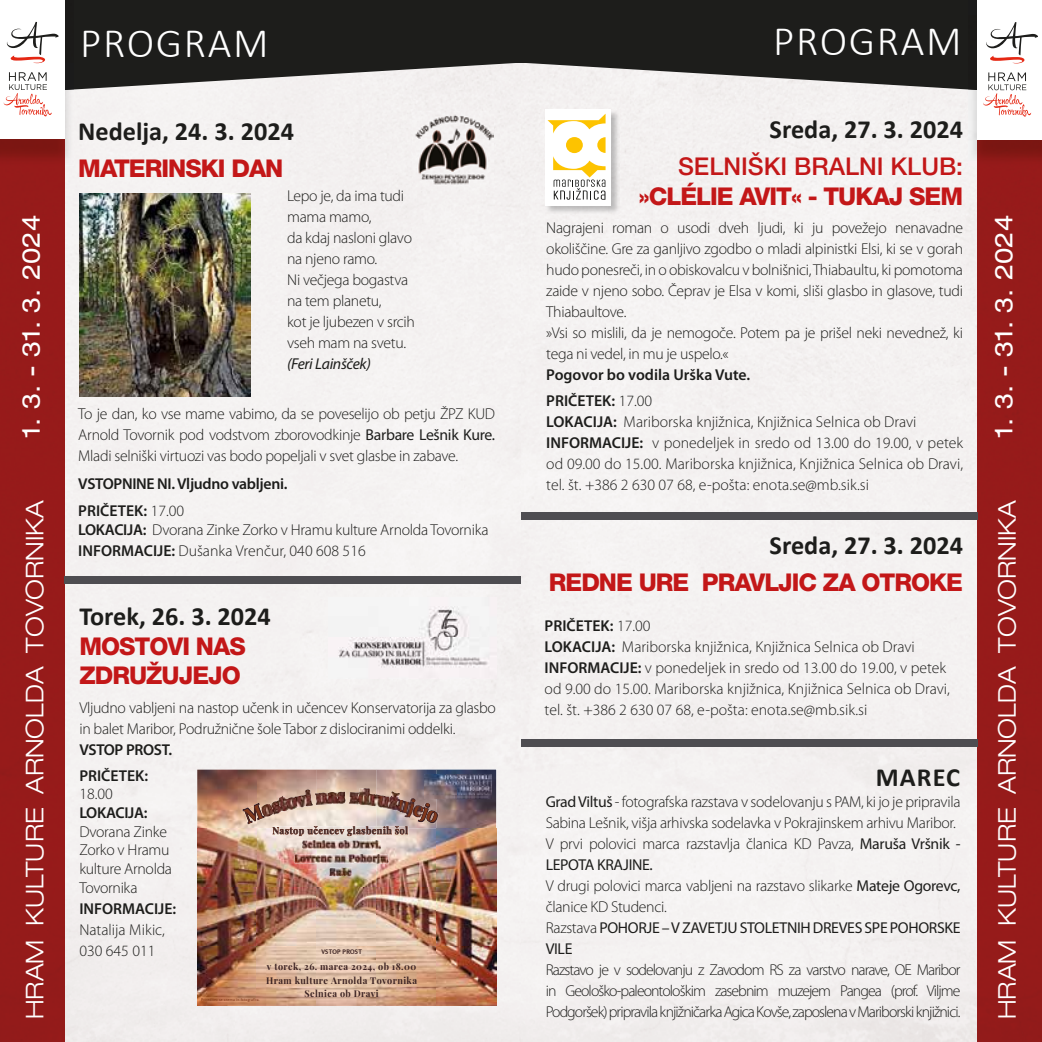
<style>
.page{position:relative;width:1042px;height:1042px;background:#fff}
.page>*{position:absolute;margin:0;border:0;box-sizing:border-box;transform-origin:0 0}
.t1{font:300 42px "Calibri";letter-spacing:.04em;color:#fff}
.t2{font:700 26.25px "Calibri";color:#1d1d1b}
.t3{font:800 24.5px/29.4px "Helvetica Neue LT Pro";letter-spacing:-.04em;color:#c31718}
.t4{font:300 expanded 24.5px "Helvetica Neue LT Pro";color:#fff}
.t5{font:expanded 24.5px "Helvetica Neue LT Pro";color:#fff}
.t6{font:500 24.5px "Helvetica Neue LT Pro";color:#c31718}
.t7{font:300 15.75px/21px "Myriad Pro";letter-spacing:-.02em;color:#1d1d1b}
.t8{font:300 15.75px/21px "Myriad Pro";color:#1d1d1b}
.t9{font:600 15.75px/26.2px "Myriad Pro";letter-spacing:-.005em;color:#1d1d1b}
.t10{font:italic 15.75px "Myriad Pro";letter-spacing:-.02em;color:#1d1d1b}
.t11{font:700 9.62px "Playfair Display";color:#3b2222;scale:.96 1}
.t12{font:700 9.45px/14px "Playfair Display";letter-spacing:.045em;color:#3b2222;scale:.96 1}
.t13{font:700 6.3px "Rosario";letter-spacing:.045em;color:#3b2222;scale:.96 1}
.t14{font:3.85px "Rosario";letter-spacing:.045em;color:#81381b;scale:.96 1}
.s1{font-weight:300}
.s2{font-weight:600}
.s3{font-weight:400}
</style>
<div class="page">
<div style="left:64px;top:200px;width:400px;height:291px;background:#f4f2f1"></div>
<div style="left:464px;top:200px;width:456px;height:842px;background:#f4f1f1"></div>
<div style="left:64px;top:491px;width:286px;height:306px;background:#f4f2f1"></div>
<div style="left:64px;top:797px;width:171px;height:245px;background:#f2efef"></div>
<div style="left:235px;top:1005px;width:230px;height:37px;background:#f1eded"></div>
<div style="left:920px;top:200px;width:57px;height:842px;background:#f3f0f0"></div>
<div style="left:521px;top:0;width:456px;height:63px;background:#1d1d1b"></div>
<div style="left:64px;top:0;width:457px;height:63px;background:#1d1d1b"></div>
<div style="left:0;top:166px;width:64px;height:876px;background:#971b1a"></div>
<div style="left:977px;top:166px;width:65px;height:876px;background:#961b1a"></div>
<img style="left:977px;top:140px;width:65px;height:26px">
<svg style="left:983px;top:72px;width:48px;height:45px"></svg>
<svg style="left:986px;top:22px;width:52px;height:42px"></svg>
<img style="left:328px;top:597px;width:168px;height:81px">
<img style="left:545px;top:200px;width:75px;height:15px">
<div style="left:546px;top:109px;width:65px;height:96px;background:#fff"></div>
<svg style="left:4px;top:16px;width:973px;height:184px"></svg>
<div style="left:65px;top:576px;width:456px;height:8px;background:#4e4d51"></div>
<div style="left:521px;top:512px;width:456px;height:8px;background:#4e4d51"></div>
<img style="left:197px;top:769px;width:120px;height:118px">
<img style="left:317px;top:769px;width:59px;height:19px">
<img style="left:376px;top:769px;width:120px;height:118px">
<img style="left:317px;top:836px;width:60px;height:51px">
<img style="left:197px;top:887px;width:299px;height:118px">
<img style="left:424px;top:775px;width:67px;height:23px">
<svg style="left:242px;top:803px;width:23px;height:21px"></svg>
<img style="left:80px;top:194px;width:170px;height:202px">
<img style="left:412px;top:111px;width:82px;height:75px">
<div style="left:521px;top:740px;width:456px;height:7px;background:#4e4d51"></div>
<img style="left:279px;top:788px;width:121px;height:14px">
<img style="left:261px;top:798px;width:18px;height:19px">
<img style="left:400px;top:798px;width:23px;height:4px">
<svg style="left:273px;top:802px;width:165px;height:34px;background:#c5b0a7"></svg>
<h1 class="t1" style="left:80px;top:17px;width:190px">PROGRAM</h1>
<h1 class="t1" style="left:773px;top:15px;width:190px">PROGRAM</h1>
<h2 class="t2" style="left:769px;top:111px;width:195px">Sreda, 27. 3. 2024</h2>
<h3 class="t6" style="left:678px;top:152px;width:286px">SELNIŠKI BRALNI KLUB:</h3>
<h3 class="t3" style="left:639px;top:181px;width:326px">»CLÉLIE AVIT« - TUKAJ SEM</h3>
<p class="t7" style="left:546px;top:217px;width:418px">Nagrajeni roman o usodi dveh ljudi, ki ju povežejo nenavadne okoliščine. Gre za ganljivo zgodbo o mladi alpinistki Elsi, ki se v gorah hudo ponesreči, in o obiskovalcu v bolnišnici, Thiabaultu, ki pomotoma zaide v njeno sobo. Čeprav je Elsa v komi, sliši glasbo in glasove, tudi Thiabaultove.<br>»Vsi so mislili, da je nemogoče. Potem pa je prišel neki nevednež, ki tega ni vedel, in mu je uspelo.«</p>
<p class="t9" style="left:546px;top:361px;width:205px">Pogovor bo vodila Urška Vute.<br>PRIČETEK: <span class="s1">17.00</span></p>
<p class="t8" style="left:546px;top:411px;width:418px"><span class="s2">LOKACIJA:</span> Mariborska knjižnica, Knjižnica Selnica ob Dravi <span class="s2">INFORMACIJE:</span> v ponedeljek in sredo od 13.00 do 19.00, v petek od 09.00 do 15.00. Mariborska knjižnica, Knjižnica Selnica ob Dravi, tel. št. +386 2 630 07 68, e-pošta: enota.se@mb.sik.si</p>
<h2 class="t2" style="left:78px;top:113px;width:217px">Nedelja, 24. 3. 2024</h2>
<h3 class="t3" style="left:78px;top:154px;width:207px">MATERINSKI DAN</h3>
<p class="t7" style="left:287px;top:185px;width:129px">Lepo je, da ima tudi mama mamo,<br>da kdaj nasloni glavo na njeno ramo.<br>Ni večjega bogastva na tem planetu,<br>kot je ljubezen v srcih vseh mam na svetu.</p>
<p class="t10" style="left:287px;top:354px;width:85px">(Feri Lainšček)</p>
<h3 class="t5" style="left:17px;top:437px;width:223px;rotate:-90deg">1. 3. - 31. 3. 2024</h3>
<h3 class="t5" style="left:989px;top:437px;width:223px;rotate:-90deg">1. 3. - 31. 3. 2024</h3>
<p class="t7" style="left:78px;top:403px;width:418px;text-align:justify">To je dan, ko vse mame vabimo, da se poveselijo ob petju ŽPZ KUD Arnold Tovornik pod vodstvom zborovodkinje <span class="s3">Barbare Lešnik Kure.<br></span>Mladi selniški virtuozi vas bodo popeljali v svet glasbe in zabave.</p>
<p class="t9" style="left:78px;top:471px;width:211px">VSTOPNINE NI. Vljudno vabljeni.<br>PRIČETEK: <span class="s1">17.00</span></p>
<p class="t7" style="left:78px;top:519px;width:412px"><span class="s2">LOKACIJA:</span> Dvorana Zinke Zorko v Hramu kulture Arnolda Tovornika<br><span class="s2">INFORMACIJE:</span> Dušanka Vrenčur, 040 608 516</p>
<h3 class="t4" style="left:20px;top:1019px;width:521px;rotate:-90deg">HRAM KULTURE ARNOLDA TOVORNIKA</h3>
<h3 class="t4" style="left:992px;top:1019px;width:521px;rotate:-90deg">HRAM KULTURE ARNOLDA TOVORNIKA</h3>
<h2 class="t2" style="left:769px;top:526px;width:195px">Sreda, 27. 3. 2024</h2>
<h3 class="t3" style="left:549px;top:567px;width:416px">REDNE URE PRAVLJIC ZA OTROKE</h3>
<p class="t8" style="left:544px;top:615px;width:407px"><span class="s2">PRIČETEK:</span> 17.00<br><span class="s2">LOKACIJA:</span> Mariborska knjižnica, Knjižnica Selnica ob Dravi <span class="s2">INFORMACIJE:</span> v ponedeljek in sredo od 13.00 do 19.00, v petek od 9.00 do 15.00. Mariborska knjižnica, Knjižnica Selnica ob Dravi, tel. št. +386 2 630 07 68, e-pošta: enota.se@mb.sik.si</p>
<h2 class="t2" style="left:79px;top:598px;width:193px">Torek, 26. 3. 2024</h2>
<h3 class="t3" style="left:79px;top:631px;width:168px">MOSTOVI NAS<br>ZDRUŽUJEJO</h3>
<p class="t7" style="left:79px;top:696px;width:418px">Vljudno vabljeni na nastop učenk in učencev Konservatorija za glasbo in balet Maribor, Podružnične šole Tabor z dislociranimi oddelki.</p>
<p class="t9" style="left:79px;top:736px;width:94px">VSTOP PROST.<br>PRIČETEK:</p>
<h2 class="t2" style="left:876px;top:759px;width:86px">MAREC</h2>
<p class="t7" style="left:546px;top:791px;width:416px"><span class="s3">Grad Viltuš</span> - fotografska razstava v sodelovanju s PAM, ki jo je pripravila Sabina Lešnik, višja arhivska sodelavka v Pokrajinskem arhivu Maribor.<br>V prvi polovici marca razstavlja članica KD Pavza, <span class="s3">Maruša Vršnik - LEPOTA KRAJINE.<br></span>V drugi polovici marca vabljeni na razstavo slikarke <span class="s3">Mateje Ogorevc, </span>članice KD Studenci.<br>Razstava <span class="s3">POHORJE – V ZAVETJU STOLETNIH DREVES SPE POHORSKE VILE</span></p>
<p class="t7" style="left:546px;top:959px;width:416px;text-align:justify">Razstavo je v sodelovanju z Zavodom RS za varstvo narave, OE Maribor in Geološko-paleontološkim zasebnim muzejem Pangea (prof. Viljme Podgoršek) pripravila knjižničarka Agica Kovše, zaposlena v Mariborski knjižnici.</p>
<p class="t7" style="left:79px;top:783px;width:35px">18.00</p>
<p class="t9" style="left:79px;top:799px;width:70px">LOKACIJA:</p>
<p class="t7" style="left:79px;top:821px;width:94px;line-height:18.9px">Dvorana Zinke<br>Zorko v Hramu kulture Arnolda<br>Tovornika</p>
<p class="t9" style="left:79px;top:895px;width:98px">INFORMACIJE:</p>
<p class="t8" style="left:79px;top:919px;width:87px">Natalija Mikic,<br>030 645 011</p>
<p class="t11" style="left:329px;top:864px;width:25px">Ruše</p>
<p class="t13" style="left:321px;top:948px;width:44px">VSTOP PROST</p>
<p class="t12" style="left:266px;top:959px;width:159px">v torek, 26. marca 2024, ob 18.00<br>Hram kulture Arnolda Tovornika</p>
<p class="t12" style="left:304px;top:986px;width:79px">Selnica ob Dravi</p>
<p class="t14" style="left:201px;top:997px;width:63px">Prireditev se snema in fotografira.</p>
</div>
